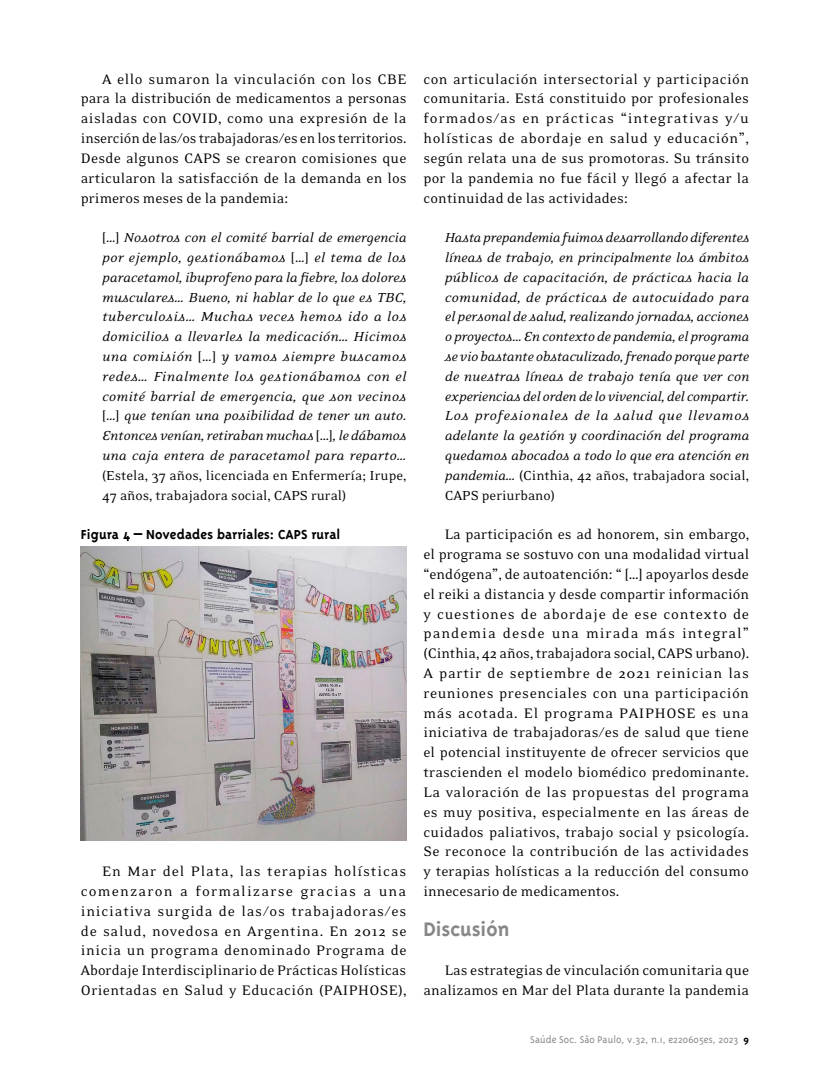
<style>
.page{position:relative;width:830px;height:1085px;background:#fff}
.page>*{position:absolute;margin:0;border:0;box-sizing:border-box;transform-origin:0 0}
.t1{font:700 22.5px "Triplex";color:#878787}
.t2{font:15.75px/19.8px "Eidetic Neo";letter-spacing:.005em;color:#000;text-align:justify}
.t3{font:italic 15px/19.8px "Eidetic Neo";color:#000;text-align:justify}
.t4{font:15px/19.8px "Eidetic Neo";color:#000}
.t5{font:700 15px "Triplex";color:#000}
.t6{font:300 11.25px "Triplex";color:#878787}
.s1{font-style:normal}
.s2{font-weight:700;color:#000}
</style>
<div class="page">
<img style="left:81px;top:546px;width:325px;height:294px">
<p class="t2" style="left:81px;top:69px;width:327px;text-indent:21px">A ello sumaron la vinculación con los CBE para la distribución de medicamentos a personas aisladas con COVID, como una expresión de la inserción de las/os trabajadoras/es en los territorios.<br>Desde algunos CAPS se crearon comisiones que articularon la satisfacción de la demanda en los primeros meses de la pandemia:</p>
<p class="t3" style="left:102px;top:228px;width:306px"><span class="s1">[…]</span> Nosotros con el comité barrial de emergencia por ejemplo, gestionábamos <span class="s1">[…]</span> el tema de los paracetamol, ibuprofeno para la fiebre, los dolores musculares… Bueno, ni hablar de lo que es TBC, tuberculosis… Muchas veces hemos ido a los domicilios a llevarles la medicación… Hicimos una comisión <span class="s1">[…]</span> y vamos siempre buscamos redes… Finalmente los gestionábamos con el comité barrial de emergencia, que son vecinos <span class="s1">[…]</span> que tenían una posibilidad de tener un auto.<br>Entonces venían, retiraban muchas <span class="s1">[…]</span>, le dábamos una caja entera de paracetamol para reparto…</p>
<p class="t4" style="left:102px;top:466px;width:306px">(Estela, 37 años, licenciada en Enfermería; Irupe,<br>47 años, trabajadora social, CAPS rural)</p>
<p class="t5" style="left:81px;top:526px;width:261px">Figura 4 – Novedades barriales: CAPS rural</p>
<p class="t2" style="left:81px;top:861px;width:327px;text-indent:21px">En Mar del Plata, las terapias holísticas comenzaron a formalizarse gracias a una iniciativa surgida de las/os trabajadoras/es de salud, novedosa en Argentina. En 2012 se inicia un programa denominado Programa de Abordaje Interdisciplinario de Prácticas Holísticas Orientadas en Salud y Educación (PAIPHOSE),</p>
<p class="t2" style="left:423px;top:69px;width:327px">con articulación intersectorial y participación comunitaria. Está constituido por profesionales formados/as en prácticas “integrativas y/u holísticas de abordaje en salud y educación”, según relata una de sus promotoras. Su tránsito por la pandemia no fue fácil y llegó a afectar la continuidad de las actividades:</p>
<p class="t3" style="left:444px;top:228px;width:306px">Hasta prepandemia fuimos desarrollando diferentes líneas de trabajo, en principalmente los ámbitos públicos de capacitación, de prácticas hacia la comunidad, de prácticas de autocuidado para el personal de salud, realizando jornadas, acciones o proyectos… En contexto de pandemia, el programa se vio bastante obstaculizado, frenado porque parte de nuestras líneas de trabajo tenía que ver con experiencias del orden de lo vivencial, del compartir.<br>Los profesionales de la salud que llevamos adelante la gestión y coordinación del programa quedamos abocados a todo lo que era atención en pandemia… <span class="s1">(Cinthia, 42 años, trabajadora social, CAPS periurbano)</span></p>
<p class="t2" style="left:423px;top:525px;width:327px;text-indent:21px">La participación es ad honorem, sin embargo, el programa se sostuvo con una modalidad virtual “endógena”, de autoatención: “ […] apoyarlos desde el reiki a distancia y desde compartir información y cuestiones de abordaje de ese contexto de pandemia desde una mirada más integral” (Cinthia, 42 años, trabajadora social, CAPS urbano).<br>A partir de septiembre de 2021 reinician las reuniones presenciales con una participación más acotada. El programa PAIPHOSE es una iniciativa de trabajadoras/es de salud que tiene el potencial instituyente de ofrecer servicios que trascienden el modelo biomédico predominante.<br>La valoración de las propuestas del programa es muy positiva, especialmente en las áreas de cuidados paliativos, trabajo social y psicología.<br>Se reconoce la contribución de las actividades y terapias holísticas a la reducción del consumo innecesario de medicamentos.</p>
<h1 class="t1" style="left:423px;top:915px;width:88px">Discusión</h1>
<p class="t2" style="left:423px;top:960px;width:327px;text-align:right">Las estrategias de vinculación comunitaria que analizamos en Mar del Plata durante la pandemia</p>
<p class="t6" style="left:530px;top:1033px;width:220px">Saúde Soc. São Paulo, v.32, n.1, e220605es, 2023 <span class="s2">9</span></p>
</div>
